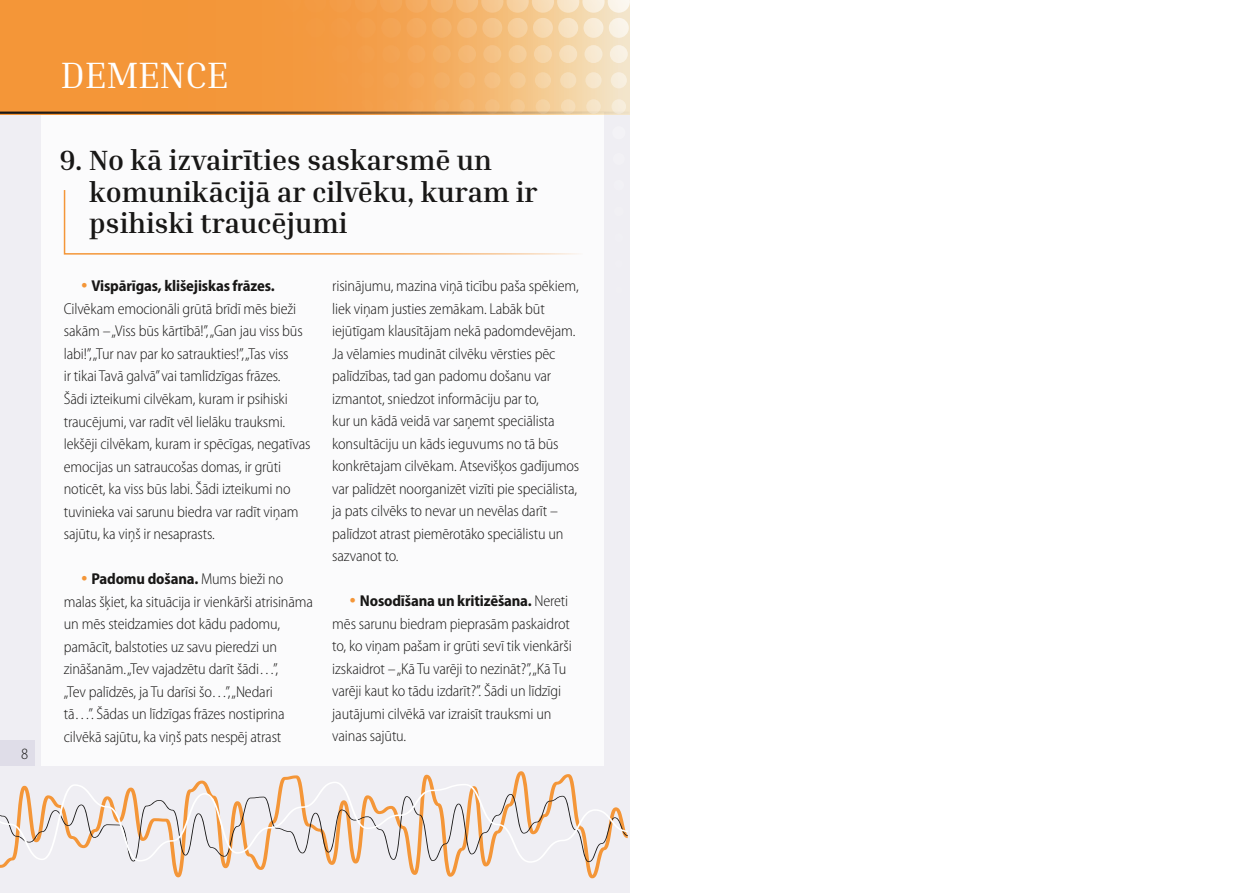
<style>
.page{position:relative;width:1259px;height:893px;background:#fff}
.page>*{position:absolute;margin:0;border:0;box-sizing:border-box;transform-origin:0 0}
.t1{font:37.5px "Inria Serif";letter-spacing:-.01em;color:#fff}
.t2{font:700 28.5px/31.5px "Inria Serif";color:#181716}
.t3{font:300 semi-condensed 15.75px/22.5px "Myriad Pro";letter-spacing:-.01em;color:#181716}
.s1{color:#f49638}
.s2{font-weight:700}
</style>
<div class="page">
<div style="left:0;top:0;width:630px;height:893px;background:#efeef3"></div>
<div style="left:41px;top:113px;width:562px;height:653px;background:#fff"></div>
<svg style="left:0;top:0;width:630px;height:114px;background:#f2a24f"></svg>
<svg style="left:0;top:771px;width:600px;height:107px"></svg>
<svg style="left:0;top:782px;width:628px;height:81px"></svg>
<hr style="left:0;top:112px;width:629px;height:2px;background:#181716">
<div style="left:0;top:740px;width:34px;height:25px;background:#dfdde8"></div>
<img style="left:279px;top:0;width:22px;height:13px">
<img style="left:280px;top:18px;width:20px;height:20px;border-radius:10px">
<img style="left:281px;top:45px;width:18px;height:18px;border-radius:9px">
<img style="left:282px;top:72px;width:16px;height:16px;border-radius:8px">
<img style="left:283px;top:99px;width:14px;height:15px;border-radius:7px">
<img style="left:304px;top:0;width:22px;height:13px">
<img style="left:305px;top:18px;width:20px;height:20px;border-radius:10px">
<img style="left:306px;top:45px;width:18px;height:18px;border-radius:9px">
<img style="left:307px;top:72px;width:16px;height:16px;border-radius:8px">
<img style="left:308px;top:99px;width:14px;height:15px;border-radius:7px">
<img style="left:329px;top:0;width:23px;height:13px">
<img style="left:330px;top:18px;width:20px;height:20px;border-radius:10px">
<img style="left:331px;top:45px;width:18px;height:18px;border-radius:9px">
<img style="left:332px;top:72px;width:17px;height:16px;border-radius:8px">
<img style="left:333px;top:99px;width:15px;height:15px;border-radius:7px">
<img style="left:355px;top:0;width:22px;height:13px">
<img style="left:356px;top:18px;width:20px;height:20px;border-radius:10px">
<img style="left:357px;top:45px;width:18px;height:18px;border-radius:9px">
<img style="left:358px;top:72px;width:16px;height:16px;border-radius:8px">
<img style="left:358px;top:99px;width:15px;height:15px;border-radius:7px">
<img style="left:380px;top:0;width:22px;height:13px">
<img style="left:381px;top:18px;width:20px;height:20px;border-radius:10px">
<img style="left:382px;top:45px;width:18px;height:18px;border-radius:9px">
<img style="left:383px;top:72px;width:16px;height:16px;border-radius:8px">
<img style="left:384px;top:99px;width:14px;height:15px;border-radius:7px">
<img style="left:405px;top:0;width:22px;height:13px">
<img style="left:406px;top:18px;width:20px;height:20px;border-radius:10px">
<img style="left:407px;top:45px;width:18px;height:18px;border-radius:9px">
<img style="left:408px;top:72px;width:16px;height:16px;border-radius:8px">
<img style="left:409px;top:99px;width:15px;height:15px;border-radius:7px">
<img style="left:431px;top:0;width:22px;height:13px">
<img style="left:432px;top:18px;width:20px;height:20px;border-radius:10px">
<img style="left:433px;top:45px;width:18px;height:18px;border-radius:9px">
<img style="left:434px;top:72px;width:16px;height:16px;border-radius:8px">
<img style="left:434px;top:99px;width:15px;height:15px;border-radius:7px">
<img style="left:456px;top:0;width:22px;height:13px">
<img style="left:457px;top:18px;width:20px;height:20px;border-radius:10px">
<img style="left:458px;top:45px;width:18px;height:18px;border-radius:9px">
<img style="left:459px;top:72px;width:16px;height:16px;border-radius:8px">
<img style="left:460px;top:99px;width:14px;height:15px;border-radius:7px">
<img style="left:481px;top:0;width:22px;height:13px">
<img style="left:482px;top:18px;width:20px;height:20px;border-radius:10px">
<img style="left:483px;top:45px;width:18px;height:18px;border-radius:9px">
<img style="left:484px;top:72px;width:16px;height:16px;border-radius:8px">
<img style="left:485px;top:99px;width:14px;height:15px;border-radius:7px">
<img style="left:506px;top:0;width:23px;height:13px">
<img style="left:507px;top:18px;width:20px;height:20px;border-radius:10px">
<img style="left:508px;top:45px;width:18px;height:18px;border-radius:9px">
<img style="left:509px;top:72px;width:17px;height:16px;border-radius:8px">
<img style="left:510px;top:99px;width:15px;height:15px;border-radius:7px">
<img style="left:532px;top:0;width:22px;height:13px">
<img style="left:533px;top:18px;width:20px;height:20px;border-radius:10px">
<img style="left:534px;top:45px;width:18px;height:18px;border-radius:9px">
<img style="left:535px;top:72px;width:16px;height:16px;border-radius:8px">
<img style="left:535px;top:99px;width:15px;height:15px;border-radius:7px">
<img style="left:557px;top:0;width:22px;height:13px">
<img style="left:558px;top:18px;width:20px;height:20px;border-radius:10px">
<img style="left:559px;top:45px;width:18px;height:18px;border-radius:9px">
<img style="left:560px;top:72px;width:16px;height:16px;border-radius:8px">
<img style="left:561px;top:99px;width:14px;height:15px;border-radius:7px">
<img style="left:582px;top:0;width:22px;height:13px">
<img style="left:583px;top:18px;width:20px;height:20px;border-radius:10px">
<img style="left:584px;top:45px;width:18px;height:18px;border-radius:9px">
<img style="left:585px;top:72px;width:16px;height:16px;border-radius:8px">
<img style="left:586px;top:99px;width:15px;height:15px;border-radius:7px">
<svg style="left:63px;top:190px;width:516px;height:65px"></svg>
<img style="left:608px;top:0;width:22px;height:13px">
<img style="left:609px;top:18px;width:20px;height:20px;border-radius:10px">
<img style="left:610px;top:45px;width:18px;height:18px;border-radius:9px">
<img style="left:611px;top:72px;width:16px;height:16px;border-radius:8px">
<img style="left:611px;top:99px;width:15px;height:15px;border-radius:7px">
<p class="t3" style="left:21px;top:743px;width:9px">8</p>
<h1 class="t1" style="left:61px;top:52px;width:169px">DEMENCE</h1>
<h2 class="t2" style="left:89px;top:144px;width:450px;text-indent:-30px">9. No kā izvairīties saskarsmē un komunikācijā ar cilvēku, kuram ir psihiski traucējumi</h2>
<p class="t3" style="left:64px;top:275px;width:248px;text-indent:17px"><span class="s1">•</span> <span class="s2">Vispārīgas, klišejiskas frāzes.<br></span>Cilvēkam emocionāli grūtā brīdī mēs bieži sakām – „Viss būs kārtībā!”, „Gan jau viss būs labi!”, „Tur nav par ko satraukties!”, „Tas viss<br>ir tikai Tavā galvā” vai tamlīdzīgas frāzes.<br>Šādi izteikumi cilvēkam, kuram ir psihiski traucējumi, var radīt vēl lielāku trauksmi.<br>Iekšēji cilvēkam, kuram ir spēcīgas, negatīvas emocijas un satraucošas domas, ir grūti noticēt, ka viss būs labi. Šādi izteikumi no tuvinieka vai sarunu biedra var radīt viņam sajūtu, ka viņš ir nesaprasts.</p>
<p class="t3" style="left:64px;top:568px;width:251px;text-indent:17px"><span class="s1">•</span> <span class="s2">Padomu došana.</span> Mums bieži no malas šķiet, ka situācija ir vienkārši atrisināma un mēs steidzamies dot kādu padomu, pamācīt, balstoties uz savu pieredzi un zināšanām. „Tev vajadzētu darīt šādi…”,<br>„Tev palīdzēs, ja Tu darīsi šo…”, „Nedari<br>tā…”. Šādas un līdzīgas frāzes nostiprina cilvēkā sajūtu, ka viņš pats nespēj atrast</p>
<p class="t3" style="left:332px;top:275px;width:248px">risinājumu, mazina viņā ticību paša spēkiem, liek viņam justies zemākam. Labāk būt iejūtīgam klausītājam nekā padomdevējam.<br>Ja vēlamies mudināt cilvēku vērsties pēc palīdzības, tad gan padomu došanu var izmantot, sniedzot informāciju par to,<br>kur un kādā veidā var saņemt speciālista konsultāciju un kāds ieguvums no tā būs konkrētajam cilvēkam. Atsevišķos gadījumos var palīdzēt noorganizēt vizīti pie speciālista, ja pats cilvēks to nevar un nevēlas darīt – palīdzot atrast piemērotāko speciālistu un sazvanot to.</p>
<p class="t3" style="left:332px;top:590px;width:241px;text-indent:17px"><span class="s1">•</span> <span class="s2">Nosodīšana un kritizēšana.</span> Nereti mēs sarunu biedram pieprasām paskaidrot to, ko viņam pašam ir grūti sevī tik vienkārši izskaidrot – „Kā Tu varēji to nezināt?”, „Kā Tu varēji kaut ko tādu izdarīt?”. Šādi un līdzīgi jautājumi cilvēkā var izraisīt trauksmi un vainas sajūtu.</p>
</div>
